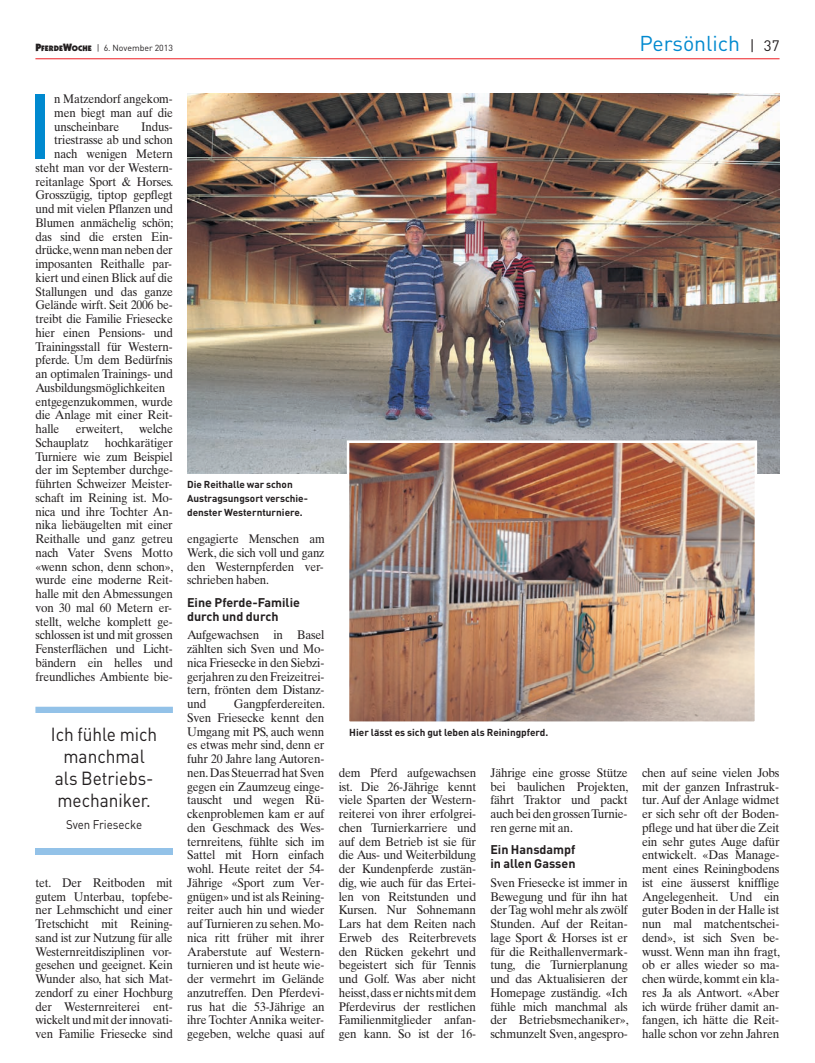
<style>
.page{position:relative;width:815px;height:1063px;background:#fff}
.page>*{position:absolute;margin:0;border:0;box-sizing:border-box;transform-origin:0 0}
.t1{font:500 90px "DIN";color:#0089cf}
.t2{font:21.25px "DIN";color:#0089cf}
.t3{font:18.75px/21.9px "DIN";color:#231f20;text-align:center;scale:.92 1}
.t4{font:12.5px/13.8px "Times Ten";letter-spacing:-.015em;color:#231f20;text-align:justify;scale:.93 1}
.t5{font:12.5px/13.8px "Times Ten";letter-spacing:-.015em;color:#231f20;text-align:justify;scale:.94 1}
.t6{font:12.5px/13.8px "Times Ten";letter-spacing:-.015em;color:#231f20;text-align:justify;scale:.95 1}
.t7{font:700 12.5px/13.8px "DIN";color:#231f20}
.t8{font:12.5px "DIN";color:#231f20;scale:.92 1}
.t9{font:700 10px/13.8px "DIN";color:#231f20}
.t10{font:8.75px "DIN";color:#231f20}
.s1{font-family:"Itc Kabel";font-weight:900;font-size:10.62px}
.s2{font-family:"Itc Kabel";font-weight:900;font-size:8px}
.s3{font-size:15px;color:#231f20}
.s4{font-family:"Calibri"}
</style>
<div class="page">
<hr style="left:35px;top:58px;width:745px;height:1px;background:#ee1d23">
<div style="left:35px;top:848px;width:138px;height:7px;background:#93c2e8"></div>
<div style="left:35px;top:707px;width:138px;height:6px;background:#93c2e8"></div>
<img style="left:187px;top:93px;width:593px;height:381px">
<img style="left:350px;top:443px;width:404px;height:278px">
<div style="left:347px;top:440px;width:410px;height:284px;border:2px solid #fff"></div>
<p class="t10" style="left:35px;top:43px;width:139px"><span class="s1">P</span><span class="s2">FERDE</span><span class="s1">W</span><span class="s2">OCHE</span> | 6. November 2013</p>
<h2 class="t2" style="left:639px;top:30px;width:142px">Persönlich <span class="s3">| 37</span></h2>
<h1 class="t1" style="left:27px;top:68px;width:28px">I</h1>
<p class="t4" style="left:54px;top:92px;width:129px">n Matzendorf angekom&shy;men biegt man auf die unscheinbare</p>
<p class="t4" style="left:141px;top:119px;width:35px">Indus -</p>
<p class="t4" style="left:54px;top:133px;width:129px">triestrasse ab und schon</p>
<p class="t4" style="left:54px;top:147px;width:129px">nach wenigen Metern</p>
<p class="t4" style="left:35px;top:161px;width:149px">steht man vor der Western-</p>
<p class="t4" style="left:35px;top:174px;width:150px">reitanlage Sport &amp; Horses.</p>
<p class="t4" style="left:35px;top:188px;width:149px">Grosszügig, tiptop gepflegt</p>
<p class="t4" style="left:35px;top:202px;width:149px">und mit vielen Pflanzen und</p>
<p class="t4" style="left:35px;top:216px;width:150px">Blumen anmächelig schön;</p>
<p class="t4" style="left:35px;top:229px;width:149px">das sind die ersten Ein-</p>
<p class="t4" style="left:35px;top:243px;width:149px">drücke, wenn man neben der</p>
<p class="t4" style="left:35px;top:257px;width:148px">imposanten Reithalle par-</p>
<p class="t4" style="left:35px;top:271px;width:149px">kiert und einen Blick auf die</p>
<p class="t4" style="left:35px;top:284px;width:149px">Stallungen und das ganze</p>
<p class="t4" style="left:35px;top:298px;width:149px">Ge lände wirft. Seit 2006 be-</p>
<p class="t4" style="left:35px;top:312px;width:149px">treibt die Familie Friesecke</p>
<p class="t4" style="left:35px;top:326px;width:149px">hier einen Pensions- und</p>
<p class="t4" style="left:35px;top:339px;width:149px">Trainingsstall für Western-</p>
<p class="t4" style="left:35px;top:353px;width:149px">pferde. Um dem Bedürfnis</p>
<p class="t4" style="left:35px;top:367px;width:149px">an optimalen Trainings- und</p>
<p class="t4" style="left:35px;top:381px;width:141px">Ausbildungsmöglichkeiten</p>
<p class="t4" style="left:35px;top:394px;width:149px">entgegenzukommen, wurde</p>
<p class="t4" style="left:35px;top:408px;width:149px">die Anlage mit einer Reit-</p>
<p class="t4" style="left:35px;top:422px;width:27px">halle</p>
<p class="t4" style="left:76px;top:422px;width:52px">erweitert,</p>
<p class="t4" style="left:139px;top:422px;width:38px">welche</p>
<p class="t4" style="left:35px;top:436px;width:59px">Schauplatz</p>
<p class="t4" style="left:35px;top:436px;width:150px;text-indent:69px">hochkarätiger Turniere wie zum Beispiel der im September durchge&shy;führten Schweizer Meister&shy;schaft im Reining ist. Mo&shy;nica und ihre Tochter An&shy;nika liebäugelten mit einer Reithalle und ganz getreu nach Vater Svens Motto «wenn schon, denn schon», wurde eine moderne Reit&shy;halle mit den Abmessungen von 30 mal 60 Metern er&shy;stellt, welche komplett ge&shy;schlossen ist und mit grossen Fensterflächen und Licht&shy;bändern ein helles und freundliches Ambiente bie-</p>
<h3 class="t3" style="left:51px;top:723px;width:117px">Ich fühle mich manchmal als Betriebs&shy;mechaniker.</h3>
<p class="t8" style="left:66px;top:817px;width:84px">Sven Friesecke</p>
<p class="t4" style="left:35px;top:876px;width:149px">tet. Der Reitboden mit gutem Unterbau, topfebe&shy;ner Lehmschicht und einer Tretschicht mit Reining&shy;sand ist zur Nutzung für alle Westernreitdisziplinen vor&shy;gesehen und geeignet. Kein Wunder also, hat sich Mat&shy;zendorf zu einer Hochburg der Westernreiterei ent&shy;wickelt und mit der innovati&shy;ven Familie Friesecke sind</p>
<p class="t9" style="left:187px;top:477px;width:122px">Die Reithalle war schon<br>Austragsungsort verschie&shy;denster Westernturniere.</p>
<p class="t4" style="left:187px;top:532px;width:149px">engagierte Menschen am Werk, die sich voll und ganz den Westernpferden ver&shy;schrieben haben.</p>
<p class="t7" style="left:187px;top:595px;width:114px">Eine Pferde-Familie durch und durch</p>
<p class="t5" style="left:187px;top:628px;width:148px">Aufgewachsen in Basel zählten sich Sven und Mo&shy;nica Friesecke in den Siebzi&shy;gerjahren zu den Freizeitrei&shy;tern, frönten dem Distanz&shy;und</p>
<p class="t5" style="left:187px;top:697px;width:148px;text-indent:47px">Gangpferdereiten.<br>Sven Friesecke kennt den Umgang mit PS, auch wenn es etwas mehr sind, denn er fuhr 20 Jahre lang Autoren&shy;nen. Das Steuerrad hat Sven gegen ein Zaumzeug einge&shy;tauscht und wegen Rü - ckenproblemen kam er auf den Geschmack des Wes - ternreitens, fühlte sich im Sattel mit Horn einfach wohl. Heute reitet der 54- Jährige «Sport zum Ver - gnügen» und ist als Reining&shy;reiter auch hin und wieder auf Turnieren zu sehen. Mo&shy;nica ritt früher mit ihrer Araberstute auf Western&shy;turnieren und ist heute wie&shy;der vermehrt im Gelände anzutreffen. Den Pferdevi&shy;rus hat die 53-Jährige an ihre Tochter Annika weiter&shy;gegeben, welche quasi auf</p>
<p class="t9" style="left:349px;top:725px;width:200px">Hier la<span class="s4">̈</span>sst es sich gut leben als Reiningpferd.</p>
<p class="t5" style="left:339px;top:766px;width:148px">dem Pferd aufgewachsen ist. Die 26-Jährige kennt viele Sparten der Western&shy;reiterei von ihrer erfolgrei&shy;chen Turnierkarriere und auf dem Betrieb ist sie für die Aus- und Weiterbildung der Kundenpferde zustän&shy;dig, wie auch für das Ertei&shy;len von Reitstunden und Kursen. Nur Sohnemann Lars hat dem Reiten nach Erweb des Reiterbrevets den Rücken gekehrt und begeistert sich für Tennis und Golf. Was aber nicht heisst, dass er nichts mit dem Pferdevirus der restlichen Familienmitglieder anfan&shy;gen kann. So ist der 16-</p>
<p class="t5" style="left:490px;top:766px;width:148px">Jährige eine grosse Stütze bei baulichen Projekten, fährt Traktor und packt auch bei den grossen Turnie&shy;ren gerne mit an.</p>
<p class="t7" style="left:490px;top:842px;width:87px">Ein Hansdampf in allen Gassen</p>
<p class="t6" style="left:490px;top:876px;width:147px">Sven Friesecke ist immer in Bewegung und für ihn hat der Tag wohl mehr als zwölf Stunden. Auf der Reitan&shy;lage Sport &amp; Horses ist er für die Reithallenvermark&shy;tung, die Turnierplanung und das Aktualisieren der Homepage zuständig. «Ich fühle mich manchmal als der Betriebsmechaniker», schmunzelt Sven, angespro-</p>
<p class="t6" style="left:642px;top:766px;width:147px">chen auf seine vielen Jobs mit der ganzen Infrastruk&shy;tur. Auf der Anlage widmet er sich sehr oft der Boden&shy;pflege und hat über die Zeit ein sehr gutes Auge dafür entwickelt. «Das Manage&shy;ment eines Reiningbodens ist eine äusserst knifflige Angelegenheit. Und ein guter Boden in der Halle ist nun mal matchentschei&shy;dend», ist sich Sven be&shy;wusst. Wenn man ihn fragt, ob er alles wieder so ma&shy;chen würde, kommt ein kla&shy;res Ja als Antwort. «Aber ich würde früher damit an&shy;fangen, ich hätte die Reit&shy;halle schon vor zehn Jahren</p>
</div>
